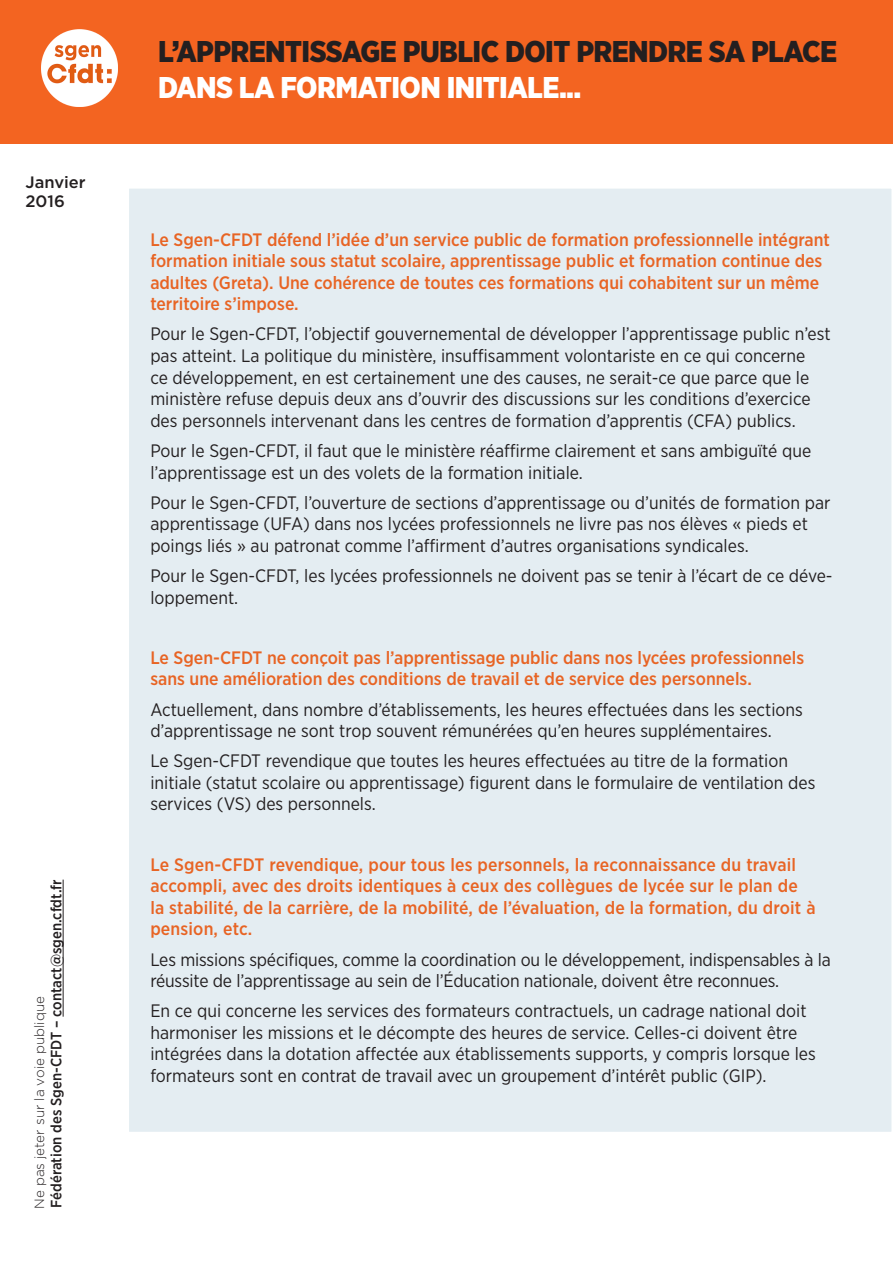
<style>
.page{position:relative;width:893px;height:1263px;background:#fff}
.page>*{position:absolute;margin:0;border:0;box-sizing:border-box;transform-origin:0 0}
.t1{font:900 30px/36px "Gotham Narrow";letter-spacing:-.02em;color:#231f20}
.t2{font:18px/21.6px "Gotham Narrow";color:#231f20}
.t3{font:500 18px/21.6px "Gotham Narrow";color:#e86424}
.t4{font:500 16.5px/19.8px "Gotham";color:#231f20}
.t5{font:500 15px "Gotham Narrow";color:#231f20}
.t6{font:300 13.5px "Gotham";color:#231f20}
.s1{color:#fff}
</style>
<div class="page">
<div style="left:0;top:0;width:893px;height:143px;background:#f36421"></div>
<img style="left:41px;top:30px;width:77px;height:77px">
<div style="left:128px;top:188px;width:764px;height:944px;background:#e4edf2"></div>
<hr style="left:63px;top:880px;width:1px;height:137px;background:#231f20">
<p class="t4" style="left:26px;top:172px;width:62px">Janvier<br>2016</p>
<p class="t5" style="left:47px;top:1208px;width:330px;rotate:-90deg">Fédération des Sgen-CFDT – contact@sgen.cfdt.fr</p>
<p class="t6" style="left:31px;top:1209px;width:214px;rotate:-90deg">Ne pas jeter sur la voie publique</p>
<p class="t1" style="left:158px;top:33px;width:681px">L’APPRENTISSAGE PUBLIC DOIT PRENDRE SA PLACE<br><span class="s1">DANS LA FORMATION INITIALE...</span></p>
<p class="t3" style="left:150px;top:228px;width:681px">Le Sgen-CFDT défend l’idée d’un service public de formation professionnelle intégrant formation initiale sous statut scolaire, apprentissage public et formation continue des adultes (Greta). Une cohérence de toutes ces formations qui cohabitent sur un même territoire s’impose.</p>
<p class="t2" style="left:150px;top:323px;width:682px">Pour le Sgen-CFDT, l’objectif gouvernemental de développer l’apprentissage public n’est pas atteint. La politique du ministère, insuffisamment volontariste en ce qui concerne<br>ce développement, en est certainement une des causes, ne serait-ce que parce que le ministère refuse depuis deux ans d’ouvrir des discussions sur les conditions d’exercice des personnels intervenant dans les centres de formation d’apprentis (CFA) publics.</p>
<p class="t2" style="left:150px;top:439px;width:662px">Pour le Sgen-CFDT, il faut que le ministère réaffirme clairement et sans ambiguïté que l’apprentissage est un des volets de la formation initiale.</p>
<p class="t2" style="left:150px;top:491px;width:682px">Pour le Sgen-CFDT, l’ouverture de sections d’apprentissage ou d’unités de formation par apprentissage (UFA) dans nos lycées professionnels ne livre pas nos élèves « pieds et poings liés » au patronat comme l’affirment d’autres organisations syndicales.</p>
<p class="t2" style="left:150px;top:564px;width:684px">Pour le Sgen-CFDT, les lycées professionnels ne doivent pas se tenir à l’écart de ce déve&shy;loppement.</p>
<p class="t3" style="left:150px;top:646px;width:655px">Le Sgen-CFDT ne conçoit pas l’apprentissage public dans nos lycées professionnels sans une amélioration des conditions de travail et de service des personnels.</p>
<p class="t2" style="left:150px;top:698px;width:654px">Actuellement, dans nombre d’établissements, les heures effectuées dans les sections d’apprentissage ne sont trop souvent rémunérées qu’en heures supplémentaires.</p>
<p class="t2" style="left:150px;top:750px;width:666px">Le Sgen-CFDT revendique que toutes les heures effectuées au titre de la formation initiale (statut scolaire ou apprentissage) figurent dans le formulaire de ventilation des services (VS) des personnels.</p>
<p class="t3" style="left:150px;top:853px;width:667px">Le Sgen-CFDT revendique, pour tous les personnels, la reconnaissance du travail accompli, avec des droits identiques à ceux des collègues de lycée sur le plan de la stabilité, de la carrière, de la mobilité, de l’évaluation, de la formation, du droit à pension, etc.</p>
<p class="t2" style="left:150px;top:948px;width:682px">Les missions spécifiques, comme la coordination ou le développement, indispensables à la réussite de l’apprentissage au sein de l’Éducation nationale, doivent être reconnues.</p>
<p class="t2" style="left:150px;top:1000px;width:667px">En ce qui concerne les services des formateurs contractuels, un cadrage national doit harmoniser les missions et le décompte des heures de service. Celles-ci doivent être intégrées dans la dotation affectée aux établissements supports, y compris lorsque les formateurs sont en contrat de travail avec un groupement d’intérêt public (GIP).</p>
</div>
